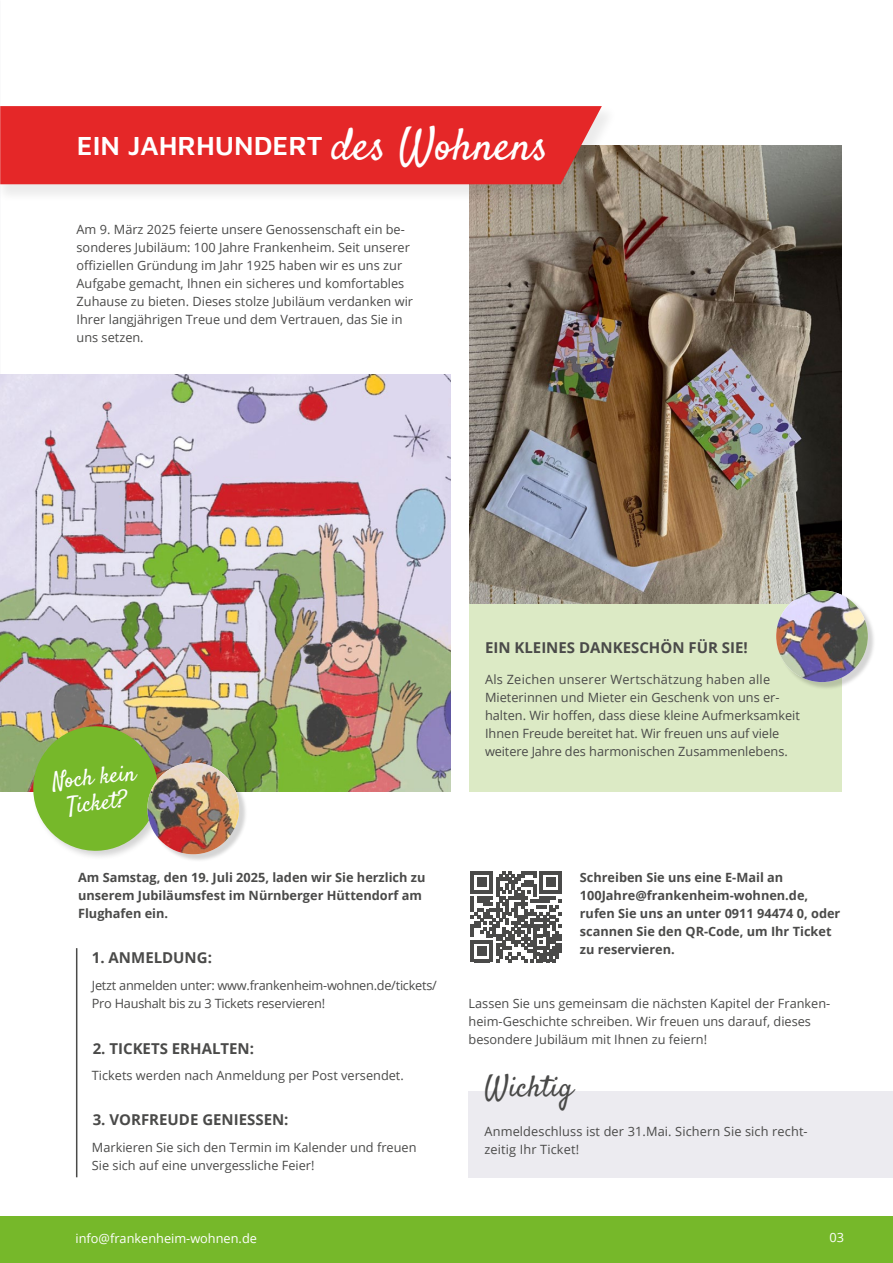
<style>
.page{position:relative;width:893px;height:1263px;background:#fff}
.page>*{position:absolute;margin:0;border:0;box-sizing:border-box;transform-origin:0 0}
.t1{font:30px "Satisfy";color:#4a4a49}
.t2{font:27px "Maven Pro";color:#fff}
.t3{font:23.25px/25.5px "Satisfy";color:#fff;text-align:center}
.t4{font:700 15px "Open Sans";color:#4a4a49}
.t5{font:12.75px/18px "Open Sans";color:#4a4a49}
.t6{font:700 12.75px/18px "Open Sans";color:#4a4a49}
.t7{font:12.75px/18px "Open Sans";letter-spacing:-.02em;color:#4a4a49}
.t8{font:12.75px "Open Sans";color:#fff}
.s1{font-family:"Satisfy";font-size:45px}
</style>
<div class="page">
<div style="left:469px;top:211px;width:373px;height:580px;background:#dceac5"></div>
<img style="left:0;top:374px;width:451px;height:417px">
<div style="left:0;top:1216px;width:893px;height:47px;background:#76b82a"></div>
<hr style="left:76px;top:948px;width:1px;height:229px;background:#4a4a49">
<div style="left:468px;top:1091px;width:425px;height:86px;background:#ecebf0"></div>
<div style="left:31px;top:724px;width:137px;height:137px;background:#000;opacity:.17"></div>
<svg style="left:32px;top:725px;width:127px;height:127px"></svg>
<div style="left:149px;top:763px;width:99px;height:99px;background:#000;opacity:.17"></div>
<img style="left:147px;top:763px;width:92px;height:91px;border-radius:46px">
<img style="left:469px;top:145px;width:373px;height:459px">
<svg style="left:471px;top:871px;width:91px;height:91px"></svg>
<div style="left:777px;top:591px;width:99px;height:99px;background:#000;opacity:.17"></div>
<img style="left:776px;top:590px;width:92px;height:92px;border-radius:46px">
<div style="left:0;top:103px;width:618px;height:100px;background:#000;opacity:.08"></div>
<div style="left:0;top:106px;width:602px;height:78px;background:#e52728"></div>
<h2 class="t2" style="left:77px;top:127px;width:473px">EIN JAHRHUNDERT <span class="s1">des Wohnens</span></h2>
<p class="t5" style="left:77px;top:220px;width:338px">Am 9. März 2025 feierte unsere Genossenschaft ein be&shy;sonderes Jubiläum: 100 Jahre Frankenheim. Seit unserer offiziellen Gründung im Jahr 1925 haben wir es uns zur Aufgabe gemacht, Ihnen ein sicheres und komfortables Zuhause zu bieten. Dieses stolze Jubiläum verdanken wir Ihrer langjährigen Treue und dem Vertrauen, das Sie in uns setzen.</p>
<h3 class="t3" style="left:52px;top:770px;width:85px;rotate:-6deg">Noch kein<br>Ticket?</h3>
<p class="t6" style="left:78px;top:868px;width:349px">Am Samstag, den 19. Juli 2025, laden wir Sie herzlich zu unserem Jubiläumsfest im Nürnberger Hüttendorf am<br>Flughafen ein.</p>
<p class="t4" style="left:92px;top:947px;width:122px">1. ANMELDUNG:</p>
<p class="t7" style="left:92px;top:976px;width:346px">Jetzt anmelden unter: www.frankenheim-wohnen.de/tickets/<br>Pro Haushalt bis zu 3 Tickets reservieren!</p>
<p class="t4" style="left:93px;top:1038px;width:163px">2. TICKETS ERHALTEN:</p>
<p class="t5" style="left:92px;top:1066px;width:313px">Tickets werden nach Anmeldung per Post versendet.</p>
<p class="t4" style="left:93px;top:1109px;width:197px">3. VORFREUDE GENIESSEN:</p>
<p class="t5" style="left:92px;top:1138px;width:326px">Markieren Sie sich den Termin im Kalender und freuen<br>Sie sich auf eine unvergessliche Feier!</p>
<p class="t4" style="left:485px;top:637px;width:264px">EIN KLEINES DANKESCHÖN FÜR SIE!</p>
<p class="t5" style="left:485px;top:670px;width:316px">Als Zeichen unserer Wertschätzung haben alle Mieterinnen und Mieter ein Geschenk von uns er&shy;halten. Wir hoffen, dass diese kleine Aufmerksamkeit Ihnen Freude bereitet hat. Wir freuen uns auf viele weitere Jahre des harmonischen Zusammenlebens.</p>
<p class="t6" style="left:580px;top:868px;width:262px">Schreiben Sie uns eine E-Mail an<br>100Jahre@frankenheim-wohnen.de, rufen Sie uns an unter 0911 94474 0, oder scannen Sie den QR-Code, um Ihr Ticket zu reservieren.</p>
<p class="t5" style="left:469px;top:994px;width:363px">Lassen Sie uns gemeinsam die nächsten Kapitel der Franken&shy;heim-Geschichte schreiben. Wir freuen uns darauf, dieses besondere Jubiläum mit Ihnen zu feiern!</p>
<h1 class="t1" style="left:484px;top:1068px;width:90px">Wichtig</h1>
<p class="t5" style="left:484px;top:1122px;width:325px">Anmeldeschluss ist der 31.Mai. Sichern Sie sich recht&shy;zeitig Ihr Ticket!</p>
<p class="t8" style="left:76px;top:1229px;width:183px">info@frankenheim-wohnen.de</p>
<p class="t8" style="left:829px;top:1229px;width:16px">03</p>
</div>
